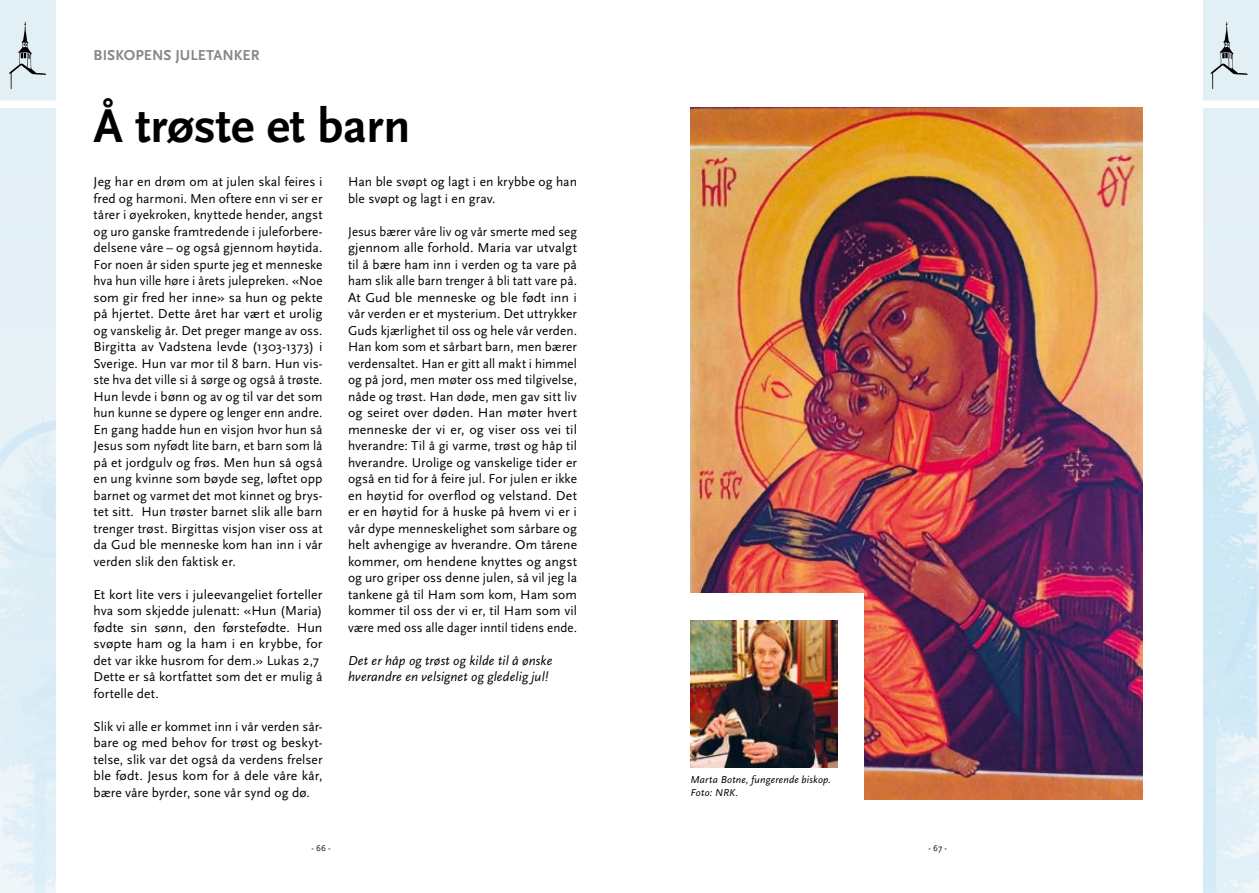
<style>
.page{position:relative;width:1259px;height:893px;background:#fff}
.page>*{position:absolute;margin:0;border:0;box-sizing:border-box;transform-origin:0 0}
.t1{font:700 49.5px "Scala Sans OT";color:#000}
.t2{font:700 15px "Scala Sans OT";letter-spacing:.005em;color:#878787}
.t3{font:13.5px/16.5px "Scala Sans OT";letter-spacing:.005em;color:#000;text-align:justify}
.t4{font:13.5px/16.5px "Scala Sans OT";letter-spacing:.005em;color:#000;text-align:justify;scale:.96 1}
.t5{font:italic 13.5px/16.5px "Scala Sans OT";letter-spacing:.01em;color:#000}
.t6{font:italic 10.5px/13.5px "Scala Sans OT";letter-spacing:.02em;color:#000}
.t7{font:9px "Scala Sans OT";color:#000}
</style>
<div class="page">
<svg style="left:1203px;top:0;width:56px;height:893px;background:#dbecf5"></svg>
<div style="left:1189px;top:100px;width:70px;height:8px;background:#fff"></div>
<svg style="left:1210px;top:21px;width:37px;height:68px;background:#cbd7dc"></svg>
<div style="left:0;top:0;width:55px;height:893px;background:#e2eff6"></div>
<div style="left:0;top:100px;width:61px;height:8px;background:#fff"></div>
<svg style="left:9px;top:21px;width:37px;height:68px"></svg>
<img style="left:690px;top:108px;width:452px;height:691px">
<div style="left:672px;top:593px;width:191px;height:226px;background:#fff"></div>
<img style="left:690px;top:621px;width:147px;height:146px">
<p class="t2" style="left:94px;top:46px;width:167px">BISKOPENS JULETANKER</p>
<h1 class="t1" style="left:94px;top:98px;width:318px">Å trøste et barn</h1>
<p class="t3" style="left:94px;top:174px;width:230px">Jeg har en drøm om at julen skal feires i fred og harmoni. Men oftere enn vi ser er tårer i øyekroken, knyttede hender, angst og uro ganske framtredende i juleforbere&shy;delsene våre – og også gjennom høytida.<br>For noen år siden spurte jeg et menneske hva hun ville høre i årets julepreken. «Noe som gir fred her inne» sa hun og pekte på hjertet. Dette året har vært et urolig og vanskelig år. Det preger mange av oss.<br>Birgitta av Vadstena levde (1303-1373) i Sverige. Hun var mor til 8 barn. Hun vis&shy;ste hva det ville si å sørge og også å trøste.<br>Hun levde i bønn og av og til var det som hun kunne se dypere og lenger enn andre.<br>En gang hadde hun en visjon hvor hun så Jesus som nyfødt lite barn, et barn som lå på et jordgulv og frøs. Men hun så også en ung kvinne som bøyde seg, løftet opp barnet og varmet det mot kinnet og brys&shy;tet sitt. Hun trøster barnet slik alle barn trenger trøst. Birgittas visjon viser oss at da Gud ble menneske kom han inn i vår verden slik den faktisk er.</p>
<p class="t3" style="left:94px;top:586px;width:230px;text-align:left">Et kort lite vers i juleevangeliet forteller hva som skjedde julenatt: «Hun (Maria) fødte sin sønn, den førstefødte. Hun svøpte ham og la ham i en krybbe, for det var ikke husrom for dem.» Lukas 2,7<br>Dette er så kortfattet som det er mulig å fortelle det.</p>
<p class="t3" style="left:94px;top:718px;width:230px">Slik vi alle er kommet inn i vår verden sår&shy;bare og med behov for trøst og beskyt&shy;telse, slik var det også da verdens frelser ble født. Jesus kom for å dele våre kår, bære våre byrder, sone vår synd og dø.</p>
<p class="t3" style="left:348px;top:174px;width:230px">Han ble svøpt og lagt i en krybbe og han ble svøpt og lagt i en grav.</p>
<p class="t4" style="left:348px;top:223px;width:240px">Jesus bærer våre liv og vår smerte med seg gjennom alle forhold. Maria var utvalgt til å bære ham inn i verden og ta vare på ham slik alle barn trenger å bli tatt vare på.<br>At Gud ble menneske og ble født inn i vår verden er et mysterium. Det uttrykker Guds kjærlighet til oss og hele vår verden.<br>Han kom som et sårbart barn, men bærer verdensaltet. Han er gitt all makt i himmel og på jord, men møter oss med tilgivelse, nåde og trøst. Han døde, men gav sitt liv og seiret over døden. Han møter hvert menneske der vi er, og viser oss vei til hverandre: Til å gi varme, trøst og håp til hverandre. Urolige og vanskelige tider er også en tid for å feire jul. For julen er ikke en høytid for overflod og velstand. Det er en høytid for å huske på hvem vi er i vår dype menneskelighet som sårbare og helt avhengige av hverandre. Om tårene kommer, om hendene knyttes og angst og uro griper oss denne julen, så vil jeg la tankene gå til Ham som kom, Ham som kommer til oss der vi er, til Ham som vil være med oss alle dager inntil tidens ende.</p>
<p class="t5" style="left:348px;top:652px;width:206px">Det er håp og trøst og kilde til å ønske hverandre en velsignet og gledelig jul!</p>
<p class="t6" style="left:690px;top:773px;width:142px">Marta Botne, fungerende biskop.<br>Foto: NRK.</p>
<p class="t7" style="left:311px;top:843px;width:21px">- 66 -</p>
<p class="t7" style="left:928px;top:843px;width:20px">- 67 -</p>
</div>
